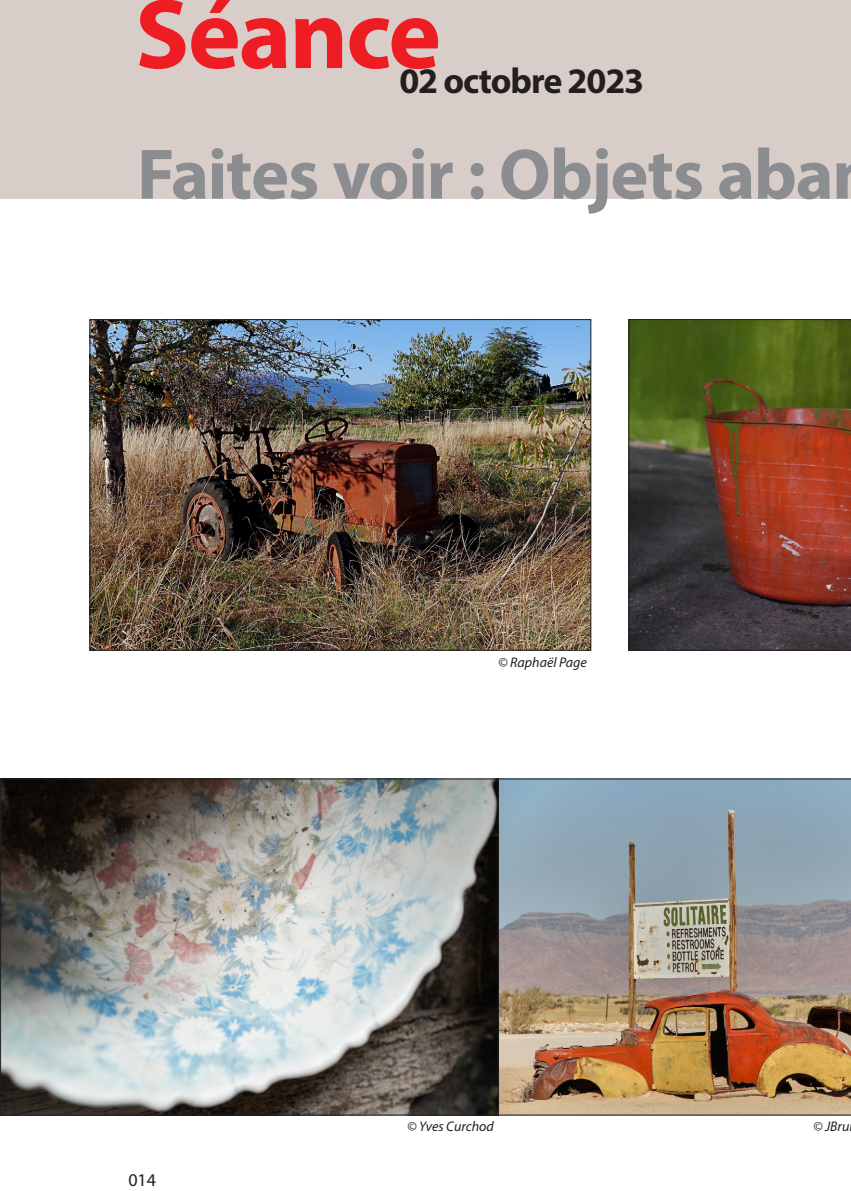
<style>
.page{position:relative;width:851px;height:1191px;background:#fff}
.page>*{position:absolute;margin:0;border:0;box-sizing:border-box;transform-origin:0 0}
.t1{font:700 100px "Myriad Pro";letter-spacing:-.02em;color:#ee1d23}
.t2{font:700 72px "Myriad Pro";letter-spacing:-.02em;color:#8b8d90}
.t3{font:700 36px "Myriad Pro";letter-spacing:-.03em;color:#231f20}
.t4{font:18px "Myriad Pro";color:#231f20}
.t5{font:italic 14px "Myriad Pro";color:#231f20}
</style>
<div class="page">
<div style="left:0;top:0;width:850px;height:198px;background:#d8cdc8"></div>
<img style="left:498px;top:778px;width:352px;height:337px">
<img style="left:2px;top:780px;width:494px;height:333px">
<img style="left:91px;top:321px;width:498px;height:327px">
<img style="left:628px;top:319px;width:222px;height:331px">
<p class="t1" style="left:135px;top:-31px;width:307px">Séance</p>
<p class="t3" style="left:399px;top:58px;width:246px">02 octobre 2023</p>
<p class="t2" style="left:137px;top:127px;width:698px">Faites voir : Objets aba</p>
<p class="t5" style="left:498px;top:653px;width:90px">© Raphaël Page</p>
<p class="t4" style="left:128px;top:1169px;width:29px">014</p>
<p class="t5" style="left:407px;top:1117px;width:88px">© Yves Curchod</p>
<p class="t5" style="left:813px;top:1117px;width:38px">© JBru</p>
</div>
